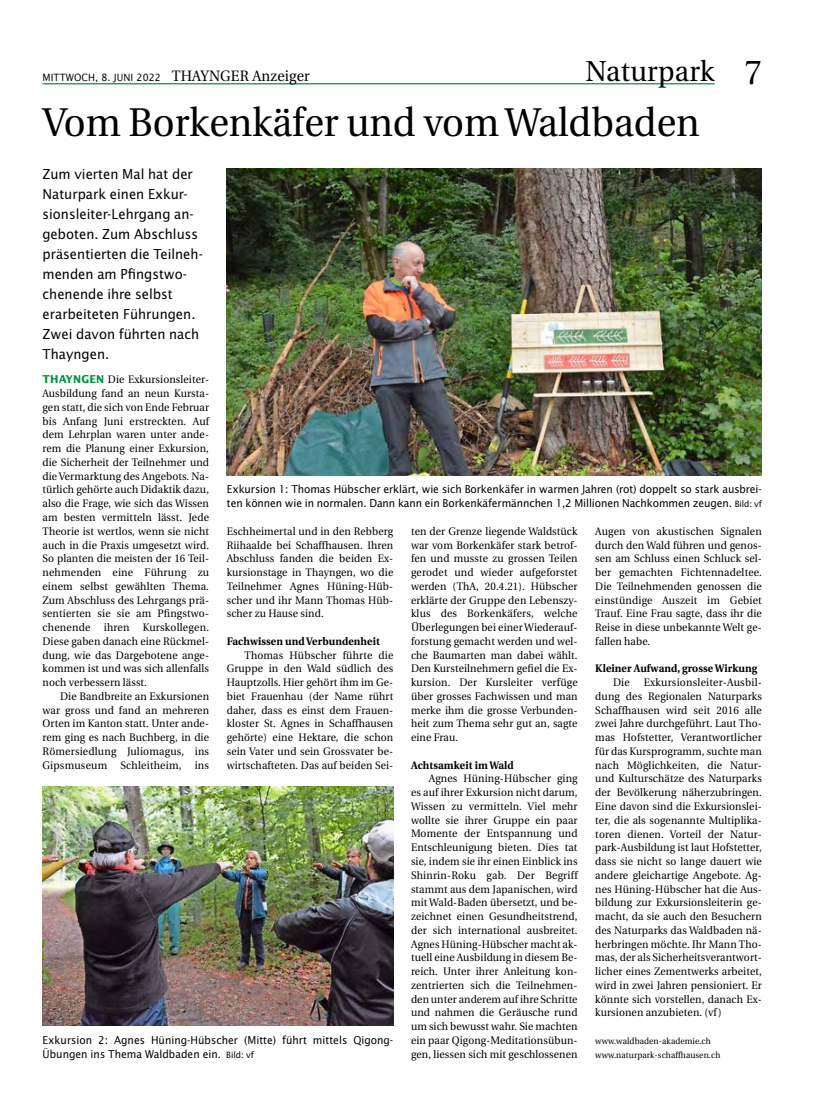
<style>
.page{position:relative;width:815px;height:1117px;background:#fff}
.page>*{position:absolute;margin:0;border:0;box-sizing:border-box;transform-origin:0 0}
.t1{font:40px "Utopia";color:#000;scale:.95 1}
.t2{font:28.75px "Utopia";letter-spacing:.01em;color:#000;scale:.95 1}
.t3{font:13.75px/20px "Lucida Sans";color:#000;scale:.95 1}
.t4{font:10.88px/13.8px "Utopia";letter-spacing:.01em;color:#000;text-align:justify;scale:.95 1}
.t5{font:10.88px/13.8px "Lucida Sans";letter-spacing:-.01em;color:#000;scale:.95 1}
.t6{font:700 10.88px/13.8px "Utopia";letter-spacing:.01em;color:#000;scale:.95 1}
.t7{font:10px "Lucida Sans";letter-spacing:.01em;color:#000;scale:.95 1}
.t8{font:8.75px/13.8px "Utopia";letter-spacing:.01em;color:#000;scale:.95 1}
.s1{font-family:"Utopia";font-size:15px}
.s2{font-size:34.38px}
.s3{font-family:"Lucida Sans";font-weight:700;color:#009341}
.s4{font-size:8.75px}
.s5{font-weight:400}
</style>
<div class="page">
<hr style="left:43px;top:83px;width:672px;height:1px;background:#009341">
<img style="left:227px;top:168px;width:535px;height:307px">
<img style="left:43px;top:786px;width:350px;height:239px">
<p class="t7" style="left:43px;top:71px;width:283px">MITTWOCH, 8. JUNI 2022 <span class="s1">THAYNGER Anzeiger</span></p>
<p class="t2" style="left:585px;top:55px;width:187px">Naturpark <span class="s2">7</span></p>
<p class="t1" style="left:43px;top:100px;width:693px">Vom Borkenkäfer und vom Waldbaden</p>
<p class="t3" style="left:43px;top:163px;width:170px">Zum vierten Mal hat der<br>Naturpark einen Exkur&shy;sionsleiter-Lehrgang an&shy;geboten. Zum Abschluss präsentierten die Teilneh&shy;menden am Pfingstwo&shy;chenende ihre selbst erarbeiteten Führungen.<br>Zwei davon führten nach<br>Thayngen.</p>
<p class="t4" style="left:43px;top:373px;width:177px"><span class="s3">THAYNGEN</span> Die Exkursionsleiter-</p>
<p class="t4" style="left:43px;top:386px;width:177px">Ausbildung fand an neun Kursta-</p>
<p class="t4" style="left:43px;top:400px;width:177px">gen statt, die sich von Ende Februar</p>
<p class="t4" style="left:43px;top:414px;width:177px">bis Anfang Juni erstreckten. Auf</p>
<p class="t4" style="left:43px;top:428px;width:177px">dem Lehrplan waren unter ande-</p>
<p class="t4" style="left:43px;top:441px;width:177px">rem die Planung einer Exkursion,</p>
<p class="t4" style="left:43px;top:455px;width:177px">die Sicherheit der Teilnehmer und</p>
<p class="t4" style="left:43px;top:469px;width:177px">die Vermarktung des Angebots. Na-</p>
<p class="t4" style="left:43px;top:483px;width:177px">türlich gehörte auch Didaktik dazu,</p>
<p class="t4" style="left:43px;top:496px;width:177px">also die Frage, wie sich das Wissen</p>
<p class="t4" style="left:43px;top:510px;width:177px">am besten vermitteln lässt. Jede</p>
<p class="t4" style="left:43px;top:524px;width:177px">Theorie ist wertlos, wenn sie nicht</p>
<p class="t4" style="left:43px;top:538px;width:177px">auch in die Praxis umgesetzt wird.</p>
<p class="t4" style="left:43px;top:551px;width:177px">So planten die meisten der 16 Teil-</p>
<p class="t4" style="left:43px;top:565px;width:177px">nehmenden eine Führung zu</p>
<p class="t4" style="left:43px;top:579px;width:177px">einem selbst gewählten Thema.</p>
<p class="t4" style="left:43px;top:593px;width:177px">Zum Abschluss des Lehrgangs prä-</p>
<p class="t4" style="left:43px;top:606px;width:177px">sentierten sie sie am Pfingstwo-</p>
<p class="t4" style="left:43px;top:620px;width:177px">chenende ihren Kurskollegen.</p>
<p class="t4" style="left:43px;top:634px;width:177px">Diese gaben danach eine Rückmel-</p>
<p class="t4" style="left:43px;top:648px;width:177px">dung, wie das Dargebotene ange-</p>
<p class="t4" style="left:43px;top:661px;width:177px">kommen ist und was sich allenfalls</p>
<p class="t4" style="left:43px;top:675px;width:111px">noch verbessern lässt.</p>
<p class="t4" style="left:60px;top:689px;width:158px">Die Bandbreite an Exkursionen</p>
<p class="t4" style="left:43px;top:703px;width:177px">war gross und fand an mehreren</p>
<p class="t4" style="left:43px;top:716px;width:177px">Orten im Kanton statt. Unter ande-</p>
<p class="t4" style="left:43px;top:730px;width:177px">rem ging es nach Buchberg, in die</p>
<p class="t4" style="left:43px;top:744px;width:177px">Römersiedlung Juliomagus, ins</p>
<p class="t4" style="left:43px;top:758px;width:177px">Gipsmuseum Schleitheim, ins</p>
<p class="t5" style="left:227px;top:482px;width:564px">Exkursion 1: Thomas Hübscher erklärt, wie sich Borkenkäfer in warmen Jahren (rot) doppelt so stark ausbrei&shy;ten können wie in normalen. Dann kann ein Borkenkäfermännchen 1,2 Millionen Nachkommen zeugen. <span class="s4">Bild: vf</span></p>
<p class="t4" style="left:227px;top:524px;width:177px">Eschheimertal und in den Rebberg Riihaalde bei Schaffhausen. Ihren Abschluss fanden die beiden Ex&shy;kursionstage in Thayngen, wo die Teilnehmer Agnes Hüning-Hüb&shy;scher und ihr Mann Thomas Hüb&shy;scher zu Hause sind.</p>
<p class="t6" style="left:227px;top:634px;width:163px">Fachwissen und Verbundenheit</p>
<p class="t4" style="left:244px;top:648px;width:158px">Thomas Hübscher führte die</p>
<p class="t4" style="left:227px;top:661px;width:177px">Gruppe in den Wald südlich des</p>
<p class="t4" style="left:227px;top:675px;width:177px">Hauptzolls. Hier gehört ihm im Ge-</p>
<p class="t4" style="left:227px;top:689px;width:177px">biet Frauenhau (der Name rührt</p>
<p class="t4" style="left:227px;top:703px;width:177px">daher, dass es einst dem Frauen-</p>
<p class="t4" style="left:227px;top:716px;width:177px">kloster St. Agnes in Schaffhausen</p>
<p class="t4" style="left:227px;top:730px;width:177px">gehörte) eine Hektare, die schon</p>
<p class="t4" style="left:227px;top:744px;width:177px">sein Vater und sein Grossvater be-</p>
<p class="t4" style="left:227px;top:758px;width:177px">wirtschafteten. Das auf beiden Sei-</p>
<p class="t4" style="left:595px;top:524px;width:177px">Augen von akustischen Signalen durch den Wald führen und genos&shy;sen am Schluss einen Schluck sel&shy;ber gemachten Fichtennadeltee.<br>Die Teilnehmenden genossen die einstündige Auszeit im Gebiet Trauf. Eine Frau sagte, dass ihr die Reise in diese unbekannte Welt ge&shy;fallen habe.</p>
<p class="t6" style="left:613px;top:661px;width:154px;text-indent:-18px">Kleiner Aufwand, grosse Wirkung<br><span class="s5">Die</span></p>
<p class="t4" style="left:411px;top:524px;width:177px">ten der Grenze liegende Waldstück war vom Borkenkäfer stark betrof&shy;fen und musste zu grossen Teilen gerodet und wieder aufgeforstet werden (ThA, 20.4.21). Hübscher erklärte der Gruppe den Lebenszy&shy;klus des Borkenkäfers, welche Überlegungen bei einer Wiederauf&shy;forstung gemacht werden und wel&shy;che Baumarten man dabei wählt.<br>Den Kursteilnehmern gefiel die Ex&shy;kursion. Der Kursleiter verfüge über grosses Fachwissen und man merke ihm die grosse Verbunden&shy;heit zum Thema sehr gut an, sagte eine Frau.</p>
<p class="t6" style="left:411px;top:758px;width:109px">Achtsamkeit im Wald</p>
<p class="t4" style="left:429px;top:771px;width:158px">Agnes Hüning-Hübscher ging</p>
<p class="t4" style="left:411px;top:785px;width:177px">es auf ihrer Exkursion nicht darum,</p>
<p class="t4" style="left:411px;top:799px;width:177px">Wissen zu vermitteln. Viel mehr</p>
<p class="t4" style="left:411px;top:813px;width:177px">wollte sie ihrer Gruppe ein paar</p>
<p class="t4" style="left:411px;top:826px;width:177px">Momente der Entspannung und</p>
<p class="t4" style="left:411px;top:840px;width:177px">Entschleunigung bieten. Dies tat</p>
<p class="t4" style="left:411px;top:854px;width:177px">sie, indem sie ihr einen Einblick ins</p>
<p class="t4" style="left:411px;top:868px;width:177px">Shinrin-Roku gab. Der Begriff</p>
<p class="t4" style="left:411px;top:881px;width:177px">stammt aus dem Japanischen, wird</p>
<p class="t4" style="left:411px;top:895px;width:177px">mit Wald-Baden übersetzt, und be-</p>
<p class="t4" style="left:411px;top:909px;width:177px">zeichnet einen Gesundheitstrend,</p>
<p class="t4" style="left:411px;top:923px;width:177px">der sich international ausbreitet.</p>
<p class="t4" style="left:411px;top:936px;width:177px">Agnes Hüning-Hübscher macht ak-</p>
<p class="t4" style="left:411px;top:950px;width:177px">tuell eine Ausbildung in diesem Be-</p>
<p class="t4" style="left:411px;top:964px;width:177px">reich. Unter ihrer Anleitung kon-</p>
<p class="t4" style="left:411px;top:978px;width:177px">zentrierten sich die Teilnehmen-</p>
<p class="t4" style="left:411px;top:991px;width:177px">den unter anderem auf ihre Schritte</p>
<p class="t4" style="left:411px;top:1005px;width:177px">und nahmen die Geräusche rund</p>
<p class="t4" style="left:411px;top:1019px;width:177px">um sich bewusst wahr. Sie machten</p>
<p class="t4" style="left:411px;top:1033px;width:177px">ein paar Qigong-Meditationsübun-</p>
<p class="t4" style="left:411px;top:1046px;width:177px">gen, liessen sich mit geschlossenen</p>
<p class="t4" style="left:595px;top:675px;width:177px;text-indent:48px">Exkursionsleiter-Ausbil&shy;dung des Regionalen Naturparks Schaffhausen wird seit 2016 alle zwei Jahre durchgeführt. Laut Tho&shy;mas Hofstetter, Verantwortlicher für das Kursprogramm, suchte man nach Möglichkeiten, die Natur&shy;und Kulturschätze des Naturparks der Bevölkerung näherzubringen.<br>Eine davon sind die Exkursionslei&shy;ter, die als sogenannte Multiplika&shy;toren dienen. Vorteil der Natur&shy;park-Ausbildung ist laut Hofstetter, dass sie nicht so lange dauert wie andere gleichartige Angebote. Ag&shy;nes Hüning-Hübscher hat die Aus&shy;bildung zur Exkursionsleiterin ge&shy;macht, da sie auch den Besuchern des Naturparks das Waldbaden nä&shy;herbringen möchte. Ihr Mann Tho&shy;mas, der als Sicherheitsverantwort&shy;licher eines Zementwerks arbeitet, wird in zwei Jahren pensioniert. Er könnte sich vorstellen, danach Ex&shy;kursionen anzubieten. (vf)</p>
<p class="t8" style="left:595px;top:1033px;width:133px">www.waldbaden-akademie.ch www.naturpark-schaffhausen.ch</p>
<p class="t5" style="left:43px;top:1032px;width:371px">Exkursion 2: Agnes Hüning-Hübscher (Mitte) führt mittels Qigong-<br>Übungen ins Thema Waldbaden ein. <span class="s4">Bild: vf</span></p>
</div>
